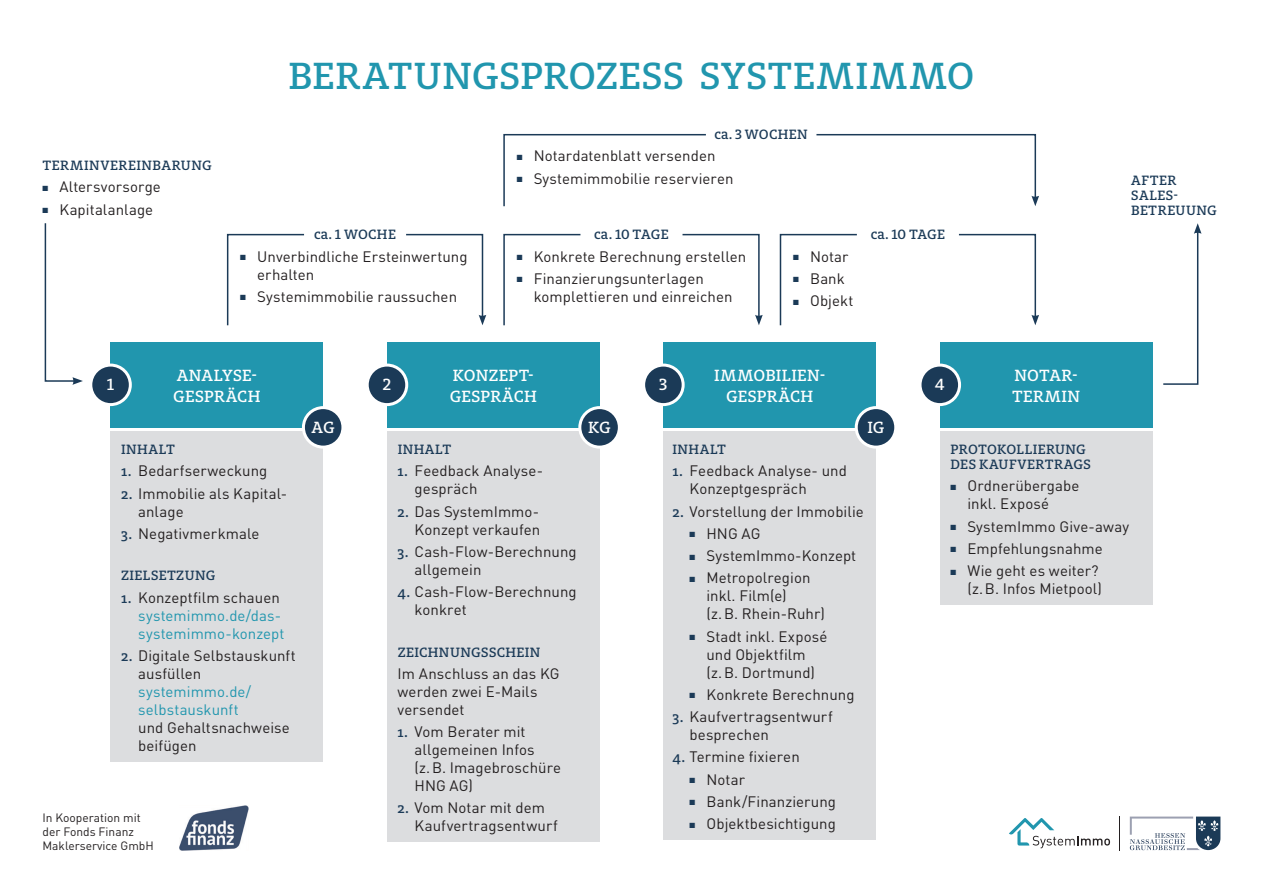
<style>
.page{position:relative;width:1263px;height:893px;background:#fff}
.page>*{position:absolute;margin:0;border:0;box-sizing:border-box;transform-origin:0 0}
.t1{font:500 42px "Milo Slab OT";letter-spacing:.015em;color:#2196ae}
.t2{font:500 18px/21px "Milo Slab OT";letter-spacing:.015em;color:#fff}
.t3{font:15px/18px "DINOT";letter-spacing:.005em;color:#231f20}
.t4{font:500 15px/15px "Milo Slab OT";letter-spacing:.025em;color:#1b3a57}
.t5{font:15px/18px "DINOT";letter-spacing:.005em;color:#2196ae}
.t6{font:12px/14.4px "DINOT";color:#231f20}
.s1{color:#1b3a57}
.s2{font-family:"Milo Slab OT";font-weight:500;font-size:15.75px;color:#1b3a57}
.s3{color:#231f20}
</style>
<div class="page">
<hr style="left:1119px;top:816px;width:1px;height:34px;background:#231f20">
<svg style="left:1130px;top:817px;width:90px;height:33px"></svg>
<svg style="left:1009px;top:818px;width:101px;height:30px"></svg>
<div style="left:940px;top:432px;width:212px;height:173px;background:#dcdddf"></div>
<div style="left:940px;top:342px;width:212px;height:85px;background:#2196ae"></div>
<div style="left:920px;top:365px;width:39px;height:40px;background:#1b3a57;border-radius:50%"></div>
<div style="left:918px;top:364px;width:43px;height:42px;border:3px solid #fff;border-radius:50%"></div>
<div style="left:387px;top:432px;width:213px;height:410px;background:#dcdddf"></div>
<div style="left:387px;top:342px;width:213px;height:85px;background:#2196ae"></div>
<div style="left:367px;top:365px;width:40px;height:40px;background:#1b3a57;border-radius:50%"></div>
<div style="left:366px;top:364px;width:42px;height:42px;border:3px solid #fff;border-radius:50%"></div>
<div style="left:580px;top:408px;width:39px;height:39px;background:#1b3a57;border-radius:50%"></div>
<div style="left:578px;top:406px;width:43px;height:43px;border:3px solid #fff;border-radius:50%"></div>
<div style="left:663px;top:432px;width:213px;height:408px;background:#dcdddf"></div>
<div style="left:663px;top:342px;width:213px;height:85px;background:#2196ae"></div>
<div style="left:644px;top:365px;width:39px;height:40px;background:#1b3a57;border-radius:50%"></div>
<div style="left:642px;top:364px;width:43px;height:42px;border:3px solid #fff;border-radius:50%"></div>
<div style="left:856px;top:408px;width:40px;height:39px;background:#1b3a57;border-radius:50%"></div>
<div style="left:855px;top:406px;width:42px;height:43px;border:3px solid #fff;border-radius:50%"></div>
<svg style="left:226px;top:233px;width:260px;height:93px"></svg>
<svg style="left:503px;top:233px;width:260px;height:93px"></svg>
<svg style="left:503px;top:133px;width:536px;height:74px"></svg>
<svg style="left:779px;top:233px;width:260px;height:93px"></svg>
<div style="left:304px;top:227px;width:102px;height:15px;background:#fff"></div>
<div style="left:580px;top:227px;width:102px;height:15px;background:#fff"></div>
<div style="left:706px;top:127px;width:110px;height:15px;background:#fff"></div>
<div style="left:857px;top:227px;width:102px;height:15px;background:#fff"></div>
<svg style="left:44px;top:223px;width:39px;height:162px"></svg>
<svg style="left:1163px;top:223px;width:38px;height:162px"></svg>
<div style="left:111px;top:432px;width:212px;height:330px;background:#dcdddf"></div>
<div style="left:111px;top:342px;width:212px;height:85px;background:#2196ae"></div>
<div style="left:91px;top:365px;width:39px;height:40px;background:#1b3a57;border-radius:50%"></div>
<div style="left:89px;top:364px;width:43px;height:42px;border:3px solid #fff;border-radius:50%"></div>
<div style="left:303px;top:408px;width:40px;height:39px;background:#1b3a57;border-radius:50%"></div>
<div style="left:302px;top:406px;width:42px;height:43px;border:3px solid #fff;border-radius:50%"></div>
<img style="left:180px;top:806px;width:69px;height:44px">
<h1 class="t1" style="left:288px;top:53px;width:687px">BERATUNGSPROZESS SYSTEMIMMO</h1>
<p class="t4" style="left:714px;top:127px;width:95px">ca. 3 WOCHEN</p>
<p class="t4" style="left:43px;top:158px;width:171px">TERMINVEREINBARUNG</p>
<p class="t3" style="left:43px;top:178px;width:120px"><span class="s1">■</span> Altersvorsorge</p>
<p class="t3" style="left:43px;top:200px;width:112px"><span class="s1">■</span> Kapitalanlage</p>
<p class="t3" style="left:517px;top:147px;width:200px"><span class="s1">■</span> Notardatenblatt versenden</p>
<p class="t3" style="left:517px;top:169px;width:218px"><span class="s1">■</span> Systemimmobilie reservieren</p>
<p class="t4" style="left:1131px;top:173px;width:87px">AFTER<br>SALES-<br>BETREUUNG</p>
<p class="t4" style="left:314px;top:227px;width:83px">ca. 1 WOCHE</p>
<p class="t3" style="left:257px;top:247px;width:212px;text-indent:-17px"><span class="s1">■</span> Unverbindliche Ersteinwertung erhalten</p>
<p class="t3" style="left:240px;top:287px;width:218px"><span class="s1">■</span> Systemimmobilie raussuchen</p>
<p class="t4" style="left:594px;top:227px;width:76px">ca. 10 TAGE</p>
<p class="t3" style="left:517px;top:247px;width:231px"><span class="s1">■</span> Konkrete Berechnung erstellen</p>
<p class="t3" style="left:534px;top:269px;width:200px;text-indent:-17px"><span class="s1">■</span> Finanzierungsunterlagen komplettieren und einreichen</p>
<p class="t3" style="left:793px;top:247px;width:57px"><span class="s1">■</span> Notar</p>
<p class="t3" style="left:793px;top:269px;width:53px"><span class="s1">■</span> Bank</p>
<p class="t3" style="left:793px;top:291px;width:62px"><span class="s1">■</span> Objekt</p>
<p class="t4" style="left:871px;top:227px;width:76px">ca. 10 TAGE</p>
<p class="t2" style="left:107px;top:374px;width:9px">1</p>
<p class="t2" style="left:173px;top:365px;width:89px">ANALYSE-<br>GESPRÄCH</p>
<p class="t2" style="left:383px;top:374px;width:10px">2</p>
<p class="t2" style="left:450px;top:365px;width:89px">KONZEPT-<br>GESPRÄCH</p>
<p class="t2" style="left:659px;top:374px;width:10px">3</p>
<p class="t2" style="left:714px;top:365px;width:113px;text-align:center">IMMOBILIEN-<br>GESPRÄCH</p>
<p class="t2" style="left:935px;top:374px;width:11px">4</p>
<p class="t2" style="left:1012px;top:365px;width:70px">NOTAR-<br>TERMIN</p>
<p class="t2" style="left:312px;top:417px;width:25px">AG</p>
<p class="t2" style="left:588px;top:417px;width:24px">KG</p>
<p class="t2" style="left:867px;top:417px;width:19px">IG</p>
<p class="t4" style="left:121px;top:442px;width:55px">INHALT</p>
<p class="t3" style="left:121px;top:462px;width:148px"><span class="s2">1.</span> Bedarfserweckung</p>
<p class="t3" style="left:138px;top:484px;width:151px;text-indent:-17px"><span class="s2">2.</span> Immobilie als Kapital&shy;anlage</p>
<p class="t3" style="left:121px;top:524px;width:140px"><span class="s2">3.</span> Negativmerkmale</p>
<p class="t4" style="left:121px;top:568px;width:96px">ZIELSETZUNG</p>
<p class="t5" style="left:138px;top:588px;width:148px;text-indent:-17px"><span class="s2">1.</span> <span class="s3">Konzeptfilm schauen </span>systemimmo.de/das-- systemimmo-konzept</p>
<p class="t3" style="left:138px;top:646px;width:159px;text-indent:-17px"><span class="s2">2.</span> Digitale Selbstauskunft ausfüllen</p>
<p class="t5" style="left:138px;top:682px;width:115px">systemimmo.de/ selbstauskunft</p>
<p class="t3" style="left:138px;top:718px;width:153px">und Gehaltsnachweise beifügen</p>
<p class="t6" style="left:43px;top:810px;width:113px">In Kooperation mit der Fonds Finanz<br>Maklerservice GmbH</p>
<p class="t4" style="left:398px;top:442px;width:55px">INHALT</p>
<p class="t3" style="left:415px;top:462px;width:130px;text-indent:-17px"><span class="s2">1.</span> Feedback Analyse&shy;gespräch</p>
<p class="t3" style="left:415px;top:502px;width:127px;text-indent:-17px"><span class="s2">2.</span> Das SystemImmo--<br>Konzept verkaufen</p>
<p class="t3" style="left:415px;top:542px;width:164px;text-indent:-17px"><span class="s2">3.</span> Cash-Flow-Berechnung allgemein</p>
<p class="t3" style="left:415px;top:582px;width:164px;text-indent:-17px"><span class="s2">4.</span> Cash-Flow-Berechnung konkret</p>
<p class="t4" style="left:398px;top:645px;width:144px">ZEICHNUNGSSCHEIN</p>
<p class="t3" style="left:398px;top:664px;width:163px">Im Anschluss an das KG werden zwei E-Mails versendet</p>
<p class="t3" style="left:415px;top:722px;width:148px;text-indent:-17px"><span class="s2">1.</span> Vom Berater mit allgemeinen Infos (z.B. Imagebroschüre<br>HNG AG)</p>
<p class="t3" style="left:415px;top:799px;width:145px;text-indent:-17px"><span class="s2">2.</span> Vom Notar mit dem<br>Kaufvertragsentwurf</p>
<p class="t4" style="left:672px;top:442px;width:55px">INHALT</p>
<p class="t3" style="left:689px;top:462px;width:159px;text-indent:-17px"><span class="s2">1.</span> Feedback Analyse- und<br>Konzeptgespräch</p>
<p class="t3" style="left:672px;top:502px;width:193px"><span class="s2">2.</span> Vorstellung der Immobilie</p>
<p class="t3" style="left:689px;top:524px;width:73px"><span class="s1">■</span> HNG AG</p>
<p class="t3" style="left:689px;top:546px;width:168px"><span class="s1">■</span> SystemImmo-Konzept</p>
<p class="t3" style="left:706px;top:569px;width:120px;text-indent:-17px"><span class="s1">■</span> Metropolregion inkl. Film(e)<br>(z.B. Rhein-Ruhr)</p>
<p class="t3" style="left:689px;top:627px;width:139px;text-align:center"><span class="s1">■</span> Stadt inkl. Exposé und Objektfilm<br>(z.B. Dortmund)</p>
<p class="t3" style="left:689px;top:685px;width:167px"><span class="s1">■</span> Konkrete Berechnung</p>
<p class="t3" style="left:689px;top:707px;width:145px;text-indent:-17px"><span class="s2">3.</span> Kaufvertragsentwurf besprechen</p>
<p class="t3" style="left:672px;top:748px;width:129px"><span class="s2">4.</span> Termine fixieren</p>
<p class="t3" style="left:689px;top:770px;width:57px"><span class="s1">■</span> Notar</p>
<p class="t3" style="left:689px;top:792px;width:148px"><span class="s1">■</span> Bank/Finanzierung</p>
<p class="t3" style="left:689px;top:814px;width:148px"><span class="s1">■</span> Objektbesichtigung</p>
<p class="t4" style="left:950px;top:442px;width:142px">PROTOKOLLIERUNG<br>DES KAUFVERTRAGS</p>
<p class="t3" style="left:967px;top:477px;width:113px;text-indent:-17px"><span class="s1">■</span> Ordnerübergabe inkl. Exposé</p>
<p class="t3" style="left:950px;top:517px;width:180px"><span class="s1">■</span> SystemImmo Give-away</p>
<p class="t3" style="left:950px;top:539px;width:154px"><span class="s1">■</span> Empfehlungsnahme</p>
<p class="t3" style="left:950px;top:561px;width:153px;text-align:right"><span class="s1">■</span> Wie geht es weiter? (z.B. Infos Mietpool)</p>
</div>
